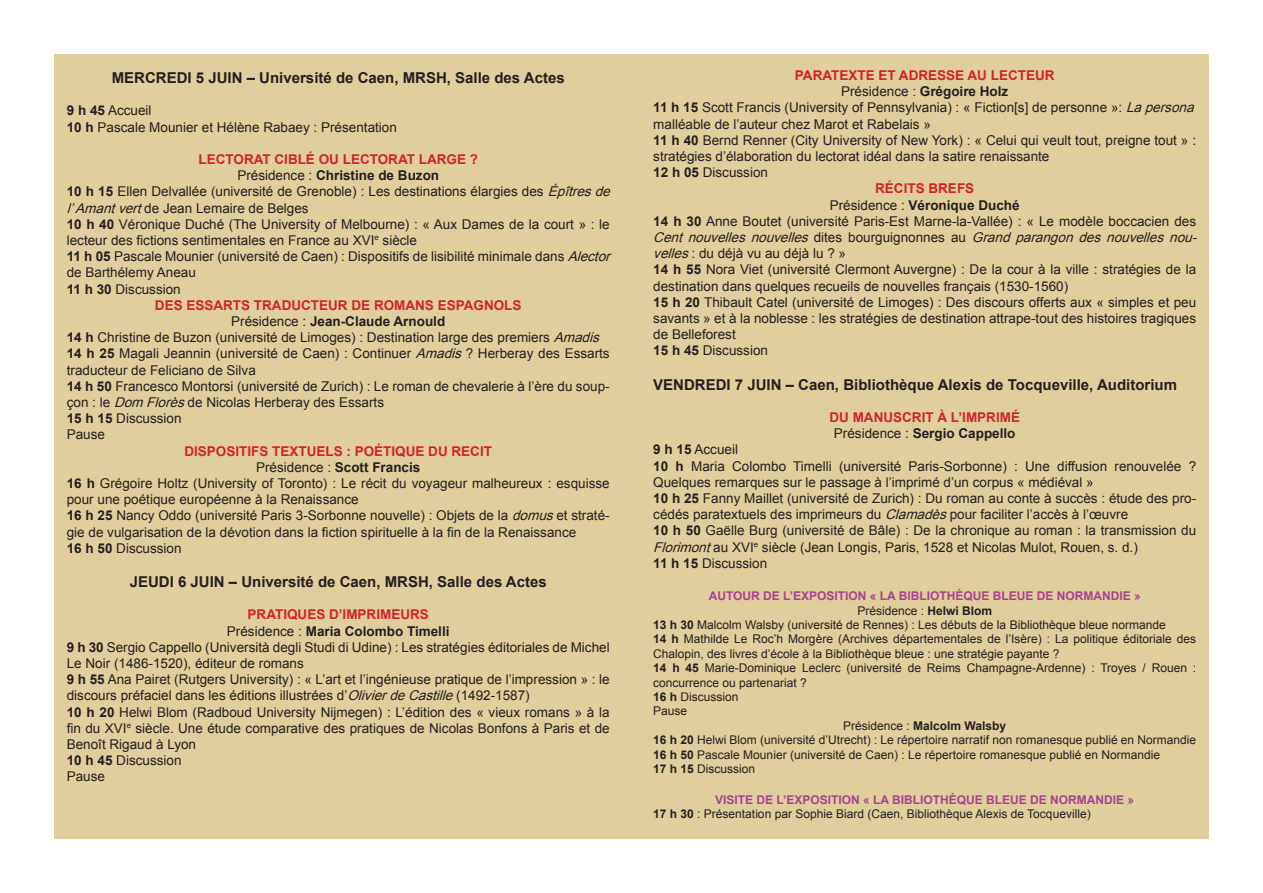
<style>
.page{position:relative;width:1263px;height:893px;background:#fff}
.page>*{position:absolute;margin:0;border:0;box-sizing:border-box;transform-origin:0 0}
.t1{font:700 15px "Arial";color:#231f20}
.t2{font:13.5px/16.2px "Arial";color:#231f20}
.t3{font:700 13.5px "Arial";color:#231f20}
.t4{font:700 13.5px "Arial";color:#d1232a}
.t5{font:12px/14.4px "Arial";color:#231f20}
.t6{font:700 12px "Arial";color:#a84191}
.t7{font:700 12px "Arial";color:#231f20}
.s1{font-weight:700}
.s2{font-weight:400}
.s3{font-style:italic}
</style>
<div class="page">
<div style="left:362px;top:54px;width:587px;height:785px;background:#e0ce9c"></div>
<div style="left:54px;top:54px;width:568px;height:785px;background:#e0ce9c"></div>
<div style="left:640px;top:54px;width:569px;height:785px;background:#e0ce9c"></div>
<p class="t1" style="left:112px;top:68px;width:454px">MERCREDI 5 JUIN – Université de Caen, MRSH, Salle des Actes</p>
<p class="t2" style="left:67px;top:103px;width:86px"><span class="s1">9 h 45</span> Accueil</p>
<p class="t2" style="left:67px;top:119px;width:332px"><span class="s1">10 h</span> Pascale Mounier et Hélène Rabaey : Présentation</p>
<p class="t4" style="left:198px;top:150px;width:281px">LECTORAT CIBLÉ OU LECTORAT LARGE ?</p>
<p class="t3" style="left:237px;top:166px;width:203px"><span class="s2">Présidence :</span> Christine de Buzon</p>
<p class="t2" style="left:67px;top:184px;width:550px"><span class="s1">10 h 15</span> Ellen Delvallée (université de Grenoble) : Les destinations élargies des <span class="s3">Épîtresde l’Amantvert</span>de Jean Lemaire de Belges</p>
<p class="t2" style="left:67px;top:216px;width:544px"><span class="s1">10 h 40</span> Véronique Duché (The University of Melbourne) : « Aux Dames de la court » : le lecteur des fictions sentimentales en France au XVI<sup>e</sup> siècle</p>
<p class="t2" style="left:67px;top:248px;width:550px"><span class="s1">11 h 05</span> Pascale Mounier (université de Caen) : Dispositifs de lisibilité minimale dans <span class="s3">Alector </span>de Barthélemy Aneau</p>
<p class="t2" style="left:67px;top:281px;width:116px"><span class="s1">11 h 30</span> Discussion</p>
<p class="t4" style="left:155px;top:296px;width:368px">DES ESSARTS TRADUCTEUR DE ROMANS ESPAGNOLS</p>
<p class="t3" style="left:231px;top:312px;width:216px"><span class="s2">Présidence :</span> Jean-Claude Arnould</p>
<p class="t2" style="left:67px;top:329px;width:539px"><span class="s1">14 h</span> Christine de Buzon (université de Limoges) : Destination large des premiers <span class="s3">Amadis</span></p>
<p class="t2" style="left:67px;top:346px;width:544px"><span class="s1">14 h 25</span> Magali Jeannin (université de Caen) : Continuer <span class="s3">Amadis</span>? Herberay des Essarts traducteur de Feliciano de Silva</p>
<p class="t2" style="left:67px;top:378px;width:544px"><span class="s1">14 h 50</span> Francesco Montorsi (université de Zurich) : Le roman de chevalerie à l’ère du soup&shy;çon : le <span class="s3">Dom Florès</span>de Nicolas Herberay des Essarts</p>
<p class="t2" style="left:67px;top:410px;width:116px"><span class="s1">15 h 15</span> Discussion</p>
<p class="t2" style="left:67px;top:427px;width:40px">Pause</p>
<p class="t4" style="left:184px;top:442px;width:309px">DISPOSITIFS TEXTUELS : POÉTIQUE DU RECIT</p>
<p class="t3" style="left:256px;top:458px;width:166px"><span class="s2">Présidence :</span> Scott Francis</p>
<p class="t2" style="left:67px;top:475px;width:544px"><span class="s1">16 h</span> Grégoire Holtz (University of Toronto) : Le récit du voyageur malheureux : esquisse pour une poétique européenne à la Renaissance</p>
<p class="t2" style="left:67px;top:508px;width:544px"><span class="s1">16 h 25</span> Nancy Oddo (université Paris 3-Sorbonne nouvelle) : Objets de la <span class="s3">domus</span>et straté&shy;gie de vulgarisation de la dévotion dans la fiction spirituelle à la fin de la Renaissance</p>
<p class="t2" style="left:67px;top:540px;width:116px"><span class="s1">16 h 50</span> Discussion</p>
<p class="t1" style="left:130px;top:572px;width:419px">JEUDI 6 JUIN – Université de Caen, MRSH, Salle des Actes</p>
<p class="t4" style="left:248px;top:606px;width:183px">PRATIQUES D’IMPRIMEURS</p>
<p class="t3" style="left:227px;top:622px;width:224px"><span class="s2">Présidence :</span> Maria Colombo Timelli</p>
<p class="t2" style="left:67px;top:639px;width:544px"><span class="s1">9 h 30</span> Sergio Cappello (Università degli Studi di Udine) : Les stratégies éditoriales de Michel<br>Le Noir (1486-1520), éditeur de romans</p>
<p class="t2" style="left:67px;top:671px;width:544px"><span class="s1">9 h 55</span> Ana Pairet (Rutgers University) : « L’art et l’ingénieuse pratique de l’impression » : le discours préfaciel dans les éditions illustrées d’<span class="s3">OlivierdeCastille</span>(1492-1587)</p>
<p class="t2" style="left:67px;top:704px;width:544px;text-align:justify"><span class="s1">10 h 20</span> Helwi Blom (Radboud University Nijmegen) : L’édition des « vieux romans » à la fin du XVI<sup>e</sup> siècle. Une étude comparative des pratiques de Nicolas Bonfons à Paris et de Benoît Rigaud à Lyon</p>
<p class="t2" style="left:67px;top:752px;width:116px"><span class="s1">10 h 45</span> Discussion</p>
<p class="t2" style="left:67px;top:769px;width:40px">Pause</p>
<p class="t4" style="left:795px;top:66px;width:261px">PARATEXTE ET ADRESSE AU LECTEUR</p>
<p class="t3" style="left:841px;top:83px;width:169px"><span class="s2">Présidence :</span> Grégoire Holz</p>
<p class="t2" style="left:653px;top:100px;width:547px"><span class="s1">11 h 15</span> Scott Francis (University of Pennsylvania) : « Fiction[s] de personne »: <span class="s3">Lapersona</span></p>
<p class="t2" style="left:653px;top:116px;width:279px">malléable de l’auteur chez Marot et Rabelais »</p>
<p class="t2" style="left:653px;top:132px;width:544px"><span class="s1">11 h 40</span> Bernd Renner (City University of New York) : « Celui qui veult tout, preigne tout » : stratégies d’élaboration du lectorat idéal dans la satire renaissante</p>
<p class="t2" style="left:653px;top:165px;width:116px"><span class="s1">12 h 05</span> Discussion</p>
<p class="t4" style="left:875px;top:180px;width:101px">RÉCITS BREFS</p>
<p class="t3" style="left:830px;top:196px;width:191px"><span class="s2">Présidence :</span> Véronique Duché</p>
<p class="t2" style="left:653px;top:213px;width:550px"><span class="s1">14 h 30</span> Anne Boutet (université Paris-Est Marne-la-Vallée) : « Le modèle boccacien des<br><span class="s3">Centnouvellesnouvelles</span> d i t e s b o u r g u i g n o n n e s a u <span class="s3">Grandparangondesnouvellesnou&shy;velles</span>: du déjà vu au déjà lu ? »</p>
<p class="t2" style="left:653px;top:262px;width:544px"><span class="s1">14 h 55</span> Nora Viet (université Clermont Auvergne) : De la cour à la ville : stratégies de la destination dans quelques recueils de nouvelles français (1530-1560)</p>
<p class="t2" style="left:653px;top:294px;width:544px;text-align:justify"><span class="s1">15 h 20</span> Thibault Catel (université de Limoges) : Des discours offerts aux « simples et peu savants » et à la noblesse : les stratégies de destination attrape-tout des histoires tragiques de Belleforest</p>
<p class="t2" style="left:653px;top:343px;width:116px"><span class="s1">15 h 45</span> Discussion</p>
<p class="t1" style="left:653px;top:374px;width:525px">VENDREDI 7 JUIN – Caen, Bibliothèque Alexis de Tocqueville, Auditorium</p>
<p class="t4" style="left:829px;top:408px;width:192px">DU MANUSCRIT À L’IMPRIMÉ</p>
<p class="t3" style="left:834px;top:425px;width:183px"><span class="s2">Présidence :</span> Sergio Cappello</p>
<p class="t2" style="left:653px;top:442px;width:86px"><span class="s1">9 h 15</span> Accueil</p>
<p class="t2" style="left:653px;top:458px;width:544px"><span class="s1">10 h</span> Maria Colombo Timelli (université Paris-Sorbonne) : Une diffusion renouvelée ?<br>Quelques remarques sur le passage à l’imprimé d’un corpus « médiéval »</p>
<p class="t2" style="left:653px;top:490px;width:544px"><span class="s1">10 h 25</span> Fanny Maillet (université de Zurich) : Du roman au conte à succès : étude des pro&shy;cédés paratextuels des imprimeurs du <span class="s3">Clamadès</span>pour faciliter l’accès à l’œuvre</p>
<p class="t2" style="left:653px;top:523px;width:544px"><span class="s1">10 h 50</span> Gaëlle Burg (université de Bâle) : De la chronique au roman : la transmission du<br><span class="s3">Florimont</span>au XVI<sup>e</sup> siècle (Jean Longis, Paris, 1528 et Nicolas Mulot, Rouen, s. d.)</p>
<p class="t2" style="left:653px;top:555px;width:116px"><span class="s1">11 h 15</span> Discussion</p>
<p class="t6" style="left:709px;top:588px;width:434px">AUTOUR DE L’EXPOSITION « LA BIBLIOTHÈQUE BLEUE DE NORMANDIE »</p>
<p class="t5" style="left:857px;top:603px;width:136px">Présidence : <span class="s1">Helwi Blom</span></p>
<p class="t5" style="left:653px;top:618px;width:514px"><span class="s1">13 h 30</span> Malcolm Walsby (université de Rennes) : Les débuts de la Bibliothèque bleue normande</p>
<p class="t5" style="left:653px;top:632px;width:544px"><span class="s1">14 h</span> Mathilde Le Roc’h Morgère (Archives départementales de l’Isère) : La politique éditoriale des<br>Chalopin, des livres d’école à la Bibliothèque bleue : une stratégie payante ?</p>
<p class="t5" style="left:653px;top:661px;width:544px"><span class="s1">14 h 45</span> Marie-Dominique Leclerc (université de Reims Champagne-Ardenne) : Troyes / Rouen : concurrence ou partenariat ?</p>
<p class="t5" style="left:653px;top:690px;width:87px"><span class="s1">16 h</span> Discussion</p>
<p class="t5" style="left:653px;top:704px;width:36px">Pause</p>
<p class="t7" style="left:843px;top:718px;width:164px"><span class="s2">Présidence :</span> Malcolm Walsby</p>
<p class="t5" style="left:653px;top:733px;width:544px"><span class="s1">16 h 20</span> Helwi Blom (université d’Utrecht) : Le répertoire narratif non romanesque publié en Normandie</p>
<p class="t5" style="left:653px;top:747px;width:508px"><span class="s1">16 h 50</span> Pascale Mounier (université de Caen) : Le répertoire romanesque publié en Normandie</p>
<p class="t5" style="left:653px;top:762px;width:104px"><span class="s1">17 h 15</span> Discussion</p>
<p class="t6" style="left:715px;top:792px;width:420px">VISITE DE L’EXPOSITION « LA BIBLIOTHÈQUE BLEUE DE NORMANDIE »</p>
<p class="t5" style="left:653px;top:807px;width:439px"><span class="s1">17 h 30</span> : Présentation par Sophie Biard (Caen, Bibliothèque Alexis de Tocqueville)</p>
</div>
